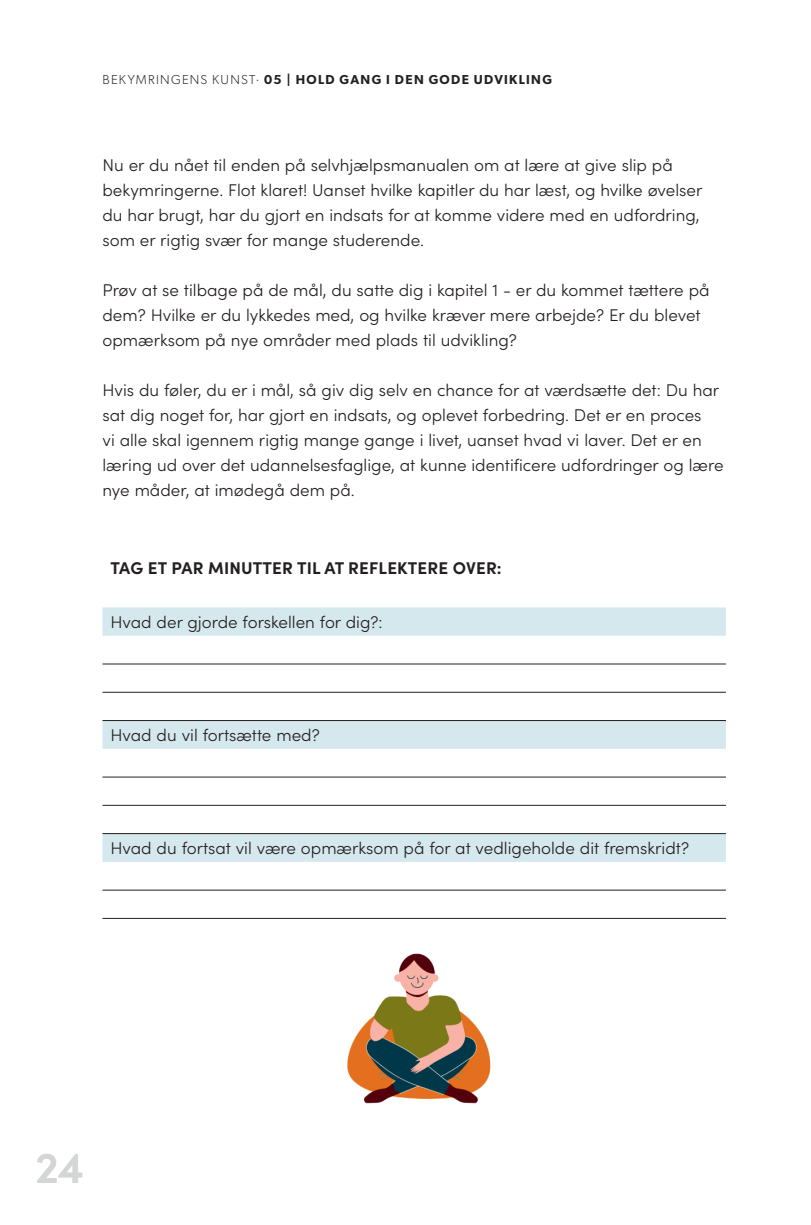
<style>
.page{position:relative;width:811px;height:1225px;background:#fff}
.page>*{position:absolute;margin:0;border:0;box-sizing:border-box;transform-origin:0 0}
.t1{font:600 44px "Sofia Pro";color:#d4d5d5}
.t2{font:300 17px/25px "Sofia Pro";color:#231f20}
.t3{font:700 17px "Sofia Pro";letter-spacing:.01em;color:#231f20}
.t4{font:600 13px "Gibson";letter-spacing:.105em;color:#231f20}
.s1{font-weight:300}
</style>
<div class="page">
<svg style="left:102px;top:607px;width:624px;height:255px"></svg>
<hr style="left:102px;top:663px;width:624px;height:1px;background:#231f20">
<hr style="left:102px;top:692px;width:624px;height:1px;background:#231f20">
<hr style="left:102px;top:720px;width:624px;height:1px;background:#231f20">
<hr style="left:102px;top:776px;width:624px;height:1px;background:#231f20">
<hr style="left:102px;top:805px;width:624px;height:1px;background:#231f20">
<hr style="left:102px;top:833px;width:624px;height:1px;background:#231f20">
<hr style="left:102px;top:889px;width:624px;height:1px;background:#231f20">
<hr style="left:102px;top:918px;width:624px;height:1px;background:#231f20">
<img style="left:347px;top:953px;width:144px;height:151px">
<p class="t4" style="left:102px;top:72px;width:451px"><span class="s1">BEKYMRINGENS KUNST·</span> 05 | HOLD GANG I DEN GODE UDVIKLING</p>
<p class="t2" style="left:102px;top:152px;width:601px">Nu er du nået til enden på selvhjælpsmanualen om at lære at give slip på bekymringerne. Flot klaret! Uanset hvilke kapitler du har læst, og hvilke øvelser du har brugt, har du gjort en indsats for at komme videre med en udfordring, som er rigtig svær for mange studerende.</p>
<p class="t2" style="left:102px;top:277px;width:608px">Prøv at se tilbage på de mål, du satte dig i kapitel 1 - er du kommet tættere på dem? Hvilke er du lykkedes med, og hvilke kræver mere arbejde? Er du blevet opmærksom på nye områder med plads til udvikling?</p>
<p class="t2" style="left:102px;top:377px;width:622px">Hvis du føler, du er i mål, så giv dig selv en chance for at værdsætte det: Du har sat dig noget for, har gjort en indsats, og oplevet forbedring. Det er en proces<br>vi alle skal igennem rigtig mange gange i livet, uanset hvad vi laver. Det er en læring ud over det udannelsesfaglige, at kunne identificere udfordringer og lære nye måder, at imødegå dem på.</p>
<p class="t3" style="left:111px;top:555px;width:393px">TAG ET PAR MINUTTER TIL AT REFLEKTERE OVER:</p>
<p class="t2" style="left:110px;top:608px;width:274px">Hvad der gjorde forskellen for dig?:</p>
<p class="t2" style="left:110px;top:721px;width:211px">Hvad du vil fortsætte med?</p>
<p class="t2" style="left:110px;top:834px;width:580px">Hvad du fortsat vil være opmærksom på for at vedligeholde dit fremskridt?</p>
<h1 class="t1" style="left:36px;top:1134px;width:50px">24</h1>
</div>
